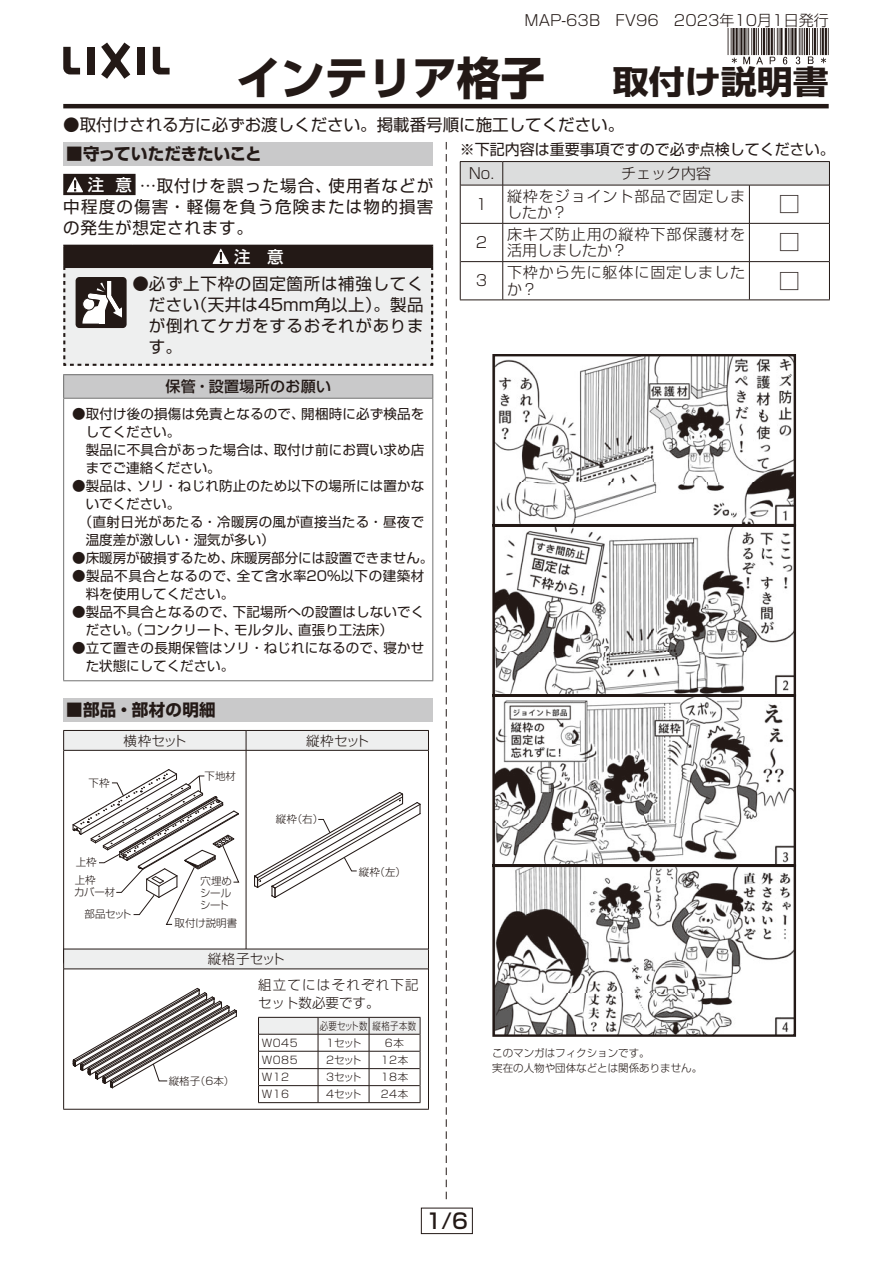
<style>
.page{position:relative;width:893px;height:1263px;background:#fff}
.page>*{position:absolute;margin:0;border:0;box-sizing:border-box;transform-origin:0 0}
.t1{font:45px "Shin Go Pro Bold 90 pv RKSJ H";color:#231916}
.t2{font:32.4px "Shin Go Pro Bold 90 pv RKSJ H";color:#231916;scale:1.11 1}
.t3{font:21px "Shin Go Pro Light 90 pv RKSJ H";color:#231916}
.t4{font:21px "Shin Go Pro Medium 90 pv RKSJ H";color:#231916}
.t5{font:16.5px/21px "Shin Go Pro Regular 90 pv RKSJ H";letter-spacing:.045em;color:#231916;text-align:justify}
.t6{font:16.5px "Shin Go Pro Regular 90 pv RKSJ H";color:#231916}
.t7{font:16.5px "Shin Go Pro Bold 90 pv RKSJ H";letter-spacing:-.01em;color:#231916}
.t8{font:16.5px "Shin Go Pro Bold 90 pv RKSJ H";letter-spacing:.01em;color:#231916}
.t9{font:16.5px "Shin Go Pro Medium 90 pv RKSJ H";color:#fff}
.t10{font:15px/16.5px "Shin Go Pro Light 90 pv RKSJ H";letter-spacing:.06em;color:#231916}
.t11{font:15px "Shin Go Pro Light 90 pv RKSJ H";color:#231916}
.t12{font:15px "Shin Go Pro Regular 90 pv RKSJ H";color:#231916}
.t13{font:15px "Shin Go Pro Medium 90 pv RKSJ H";letter-spacing:.02em;color:#231916}
.t14{font:13.5px/18px "Shin Go Pro Regular 90 pv RKSJ H";letter-spacing:.015em;color:#231916}
.t15{font:13.5px/18px "Shin Go Pro Regular 90 pv RKSJ H";letter-spacing:.04em;color:#231916}
.t16{font:13.5px/18.1px "Shin Go Pro Light 90 pv RKSJ H";letter-spacing:.09em;color:#231916}
.t17{font:13.5px "Shin Go Pro Light 90 pv RKSJ H";letter-spacing:.02em;color:#231916}
.t18{font:10.5px/12px "Shin Go Pro Light 90 pv RKSJ H";color:#231916}
.t19{font:10.5px "Shin Go Pro Light 90 pv RKSJ H";letter-spacing:.05em;color:#231916;scale:.8 1}
.t20{font:10.5px/21.9px "Shin Go Pro Light 90 pv RKSJ H";letter-spacing:-.03em;color:#231916}
</style>
<div class="page">
<hr style="left:63px;top:104px;width:766px;height:4px;background:#231916">
<svg style="left:728px;top:29px;width:101px;height:35px"></svg>
<svg style="left:63px;top:47px;width:17px;height:27px"></svg>
<svg style="left:153px;top:47px;width:17px;height:27px"></svg>
<div style="left:87px;top:47px;width:8px;height:27px;background:#231916"></div>
<div style="left:137px;top:47px;width:7px;height:27px;background:#231916"></div>
<svg style="left:101px;top:43px;width:29px;height:36px"></svg>
<svg style="left:446px;top:142px;width:1px;height:1057px"></svg>
<div style="left:64px;top:175px;width:71px;height:19px;background:#231916"></div>
<svg style="left:67px;top:177px;width:16px;height:15px"></svg>
<div style="left:63px;top:174px;width:73px;height:21px;border:1px solid #231916"></div>
<div style="left:63px;top:142px;width:370px;height:23px;background:#c9c9ca"></div>
<hr style="left:460px;top:161px;width:43px;height:1px;background:#231916">
<hr style="left:503px;top:161px;width:327px;height:1px;background:#231916">
<hr style="left:460px;top:185px;width:1px;height:38px;background:#231916">
<hr style="left:829px;top:185px;width:1px;height:38px;background:#231916">
<hr style="left:460px;top:223px;width:1px;height:39px;background:#231916">
<hr style="left:829px;top:223px;width:1px;height:39px;background:#231916">
<hr style="left:460px;top:262px;width:1px;height:37px;background:#231916">
<hr style="left:829px;top:262px;width:1px;height:37px;background:#231916">
<hr style="left:460px;top:299px;width:370px;height:1px;background:#231916">
<svg style="left:460px;top:162px;width:370px;height:23px;background:#d6d7d7"></svg>
<hr style="left:461px;top:185px;width:288px;height:1px;background:#231916">
<hr style="left:502px;top:185px;width:1px;height:38px;background:#231916">
<hr style="left:749px;top:185px;width:80px;height:1px;background:#231916">
<hr style="left:749px;top:185px;width:1px;height:38px;background:#231916">
<hr style="left:461px;top:223px;width:42px;height:1px;background:#231916">
<hr style="left:749px;top:223px;width:80px;height:1px;background:#231916">
<hr style="left:461px;top:261px;width:42px;height:1px;background:#231916">
<hr style="left:502px;top:262px;width:1px;height:37px;background:#231916">
<hr style="left:749px;top:261px;width:80px;height:1px;background:#231916">
<hr style="left:749px;top:262px;width:1px;height:37px;background:#231916">
<hr style="left:503px;top:223px;width:246px;height:1px;background:#231916">
<hr style="left:502px;top:223px;width:1px;height:38px;background:#231916">
<hr style="left:749px;top:223px;width:1px;height:38px;background:#231916">
<hr style="left:503px;top:261px;width:246px;height:1px;background:#231916">
<div style="left:64px;top:375px;width:369px;height:23px;background:#c9c9ca"></div>
<hr style="left:63px;top:374px;width:370px;height:1px;background:#717171">
<svg style="left:63px;top:375px;width:1px;height:23px"></svg>
<svg style="left:432px;top:375px;width:1px;height:23px"></svg>
<hr style="left:63px;top:398px;width:370px;height:1px;background:#717171">
<hr style="left:63px;top:399px;width:1px;height:281px;background:#717171">
<hr style="left:432px;top:399px;width:1px;height:281px;background:#717171">
<hr style="left:63px;top:680px;width:370px;height:1px;background:#717171">
<hr style="left:63px;top:245px;width:69px;height:2px;background:#231916">
<hr style="left:132px;top:245px;width:301px;height:2px;background:#231916">
<svg style="left:63px;top:247px;width:371px;height:119px;background:#bfbebd"></svg>
<svg style="left:492px;top:354px;width:305px;height:683px"></svg>
<div style="left:421px;top:1208px;width:52px;height:26px;border:1px solid #231916"></div>
<hr style="left:64px;top:750px;width:364px;height:1px;background:#231916">
<hr style="left:246px;top:750px;width:1px;height:212px;background:#231916">
<svg style="left:63px;top:730px;width:366px;height:20px;background:#e1e1e1"></svg>
<hr style="left:63px;top:750px;width:1px;height:212px;background:#231916">
<hr style="left:428px;top:750px;width:1px;height:212px;background:#231916">
<svg style="left:72px;top:769px;width:168px;height:156px"></svg>
<svg style="left:254px;top:792px;width:167px;height:106px"></svg>
<div style="left:63px;top:698px;width:370px;height:23px;background:#c9c9ca"></div>
<div style="left:64px;top:949px;width:364px;height:20px;background:#eeefef"></div>
<hr style="left:64px;top:969px;width:364px;height:1px;background:#231916">
<hr style="left:63px;top:949px;width:183px;height:1px;background:#231916">
<hr style="left:246px;top:949px;width:183px;height:1px;background:#231916">
<hr style="left:63px;top:969px;width:1px;height:140px;background:#231916">
<hr style="left:428px;top:969px;width:1px;height:140px;background:#231916">
<hr style="left:63px;top:1109px;width:366px;height:1px;background:#231916">
<svg style="left:72px;top:987px;width:165px;height:102px"></svg>
<svg style="left:258px;top:1017px;width:163px;height:85px"></svg>
<hr style="left:258px;top:1102px;width:162px;height:1px;background:#231916">
<p class="t11" style="left:525px;top:15px;width:306px">MAP-63B　FV96　2023年10月1日発行</p>
<h1 class="t1" style="left:236px;top:61px;width:310px">インテリア格子</h1>
<h2 class="t2" style="left:613px;top:70px;width:196px">取付け説明書</h2>
<p class="t6" style="left:63px;top:119px;width:563px">● 取付けされる方に必ずお渡しください。掲載番号順に施工してください。</p>
<p class="t12" style="left:460px;top:144px;width:376px">※下記内容は重要事項ですので必ず点検してください。</p>
<p class="t5" style="left:63px;top:178px;width:371px;text-indent:77px">…取付けを誤った場合、使用者などが中程度の傷害・軽傷を負う危険または物的損害の発生が想定されます。</p>
<p class="t7" style="left:66px;top:147px;width:197px">■守っていただきたいこと</p>
<p class="t10" style="left:469px;top:167px;width:27px">No.</p>
<p class="t10" style="left:621px;top:167px;width:91px">チェック内容</p>
<p class="t10" style="left:476px;top:198px;width:13px">1</p>
<p class="t10" style="left:507px;top:190px;width:240px">縦枠をジョイント部品で固定しましたか？</p>
<h3 class="t3" style="left:779px;top:196px;width:22px">□</h3>
<p class="t10" style="left:476px;top:236px;width:13px">2</p>
<p class="t10" style="left:507px;top:228px;width:240px">床キズ防止用の縦枠下部保護材を活用しましたか？</p>
<h3 class="t3" style="left:779px;top:235px;width:22px">□</h3>
<p class="t10" style="left:476px;top:274px;width:13px">3</p>
<p class="t10" style="left:507px;top:266px;width:240px">下枠から先に躯体に固定しましたか？</p>
<h3 class="t3" style="left:779px;top:273px;width:22px">□</h3>
<p class="t9" style="left:88px;top:178px;width:45px">注 意</p>
<p class="t9" style="left:234px;top:250px;width:51px">注　意</p>
<p class="t5" style="left:149px;top:275px;width:276px;text-indent:-16px">● 必ず上下枠の固定箇所は補強してください（天井は45mm角以上）。製品が倒れてケガをするおそれがあります。</p>
<p class="t13" style="left:165px;top:381px;width:167px">保管・設置場所のお願い</p>
<p class="t14" style="left:72px;top:406px;width:354px">●取付け後の損傷は免責となるので、開梱時に必ず検品を</p>
<p class="t14" style="left:86px;top:424px;width:96px">してください。</p>
<p class="t14" style="left:72px;top:442px;width:354px">　製品に不具合があった場合は、取付け前にお買い求め店</p>
<p class="t14" style="left:86px;top:460px;width:137px">までご連絡ください。</p>
<p class="t14" style="left:72px;top:478px;width:354px">●製品は、ソリ・ねじれ防止のため以下の場所には置かな</p>
<p class="t14" style="left:86px;top:496px;width:96px">いでください。</p>
<p class="t14" style="left:79px;top:514px;width:347px">（直射日光があたる・冷暖房の風が直接当たる・昼夜で</p>
<p class="t14" style="left:86px;top:532px;width:191px">温度差が激しい・湿気が多い）</p>
<p class="t14" style="left:72px;top:550px;width:363px">●床暖房が破損するため、床暖房部分には設置できません。</p>
<p class="t15" style="left:86px;top:568px;width:340px;text-indent:-14px">●製品不具合となるので、全て含水率20%以下の建築材料を使用してください。</p>
<p class="t14" style="left:86px;top:604px;width:340px;text-indent:-14px">●製品不具合となるので、下記場所への設置はしないでください。（コンクリート、モルタル、直張り工法床）</p>
<p class="t14" style="left:86px;top:640px;width:340px;text-indent:-14px">●立て置きの長期保管はソリ・ねじれになるので、寝かせた状態にしてください。</p>
<p class="t8" style="left:66px;top:704px;width:151px">■部品・部材の明細</p>
<p class="t18" style="left:89px;top:778px;width:22px">下枠</p>
<p class="t17" style="left:124px;top:735px;width:65px">横枠セット</p>
<p class="t17" style="left:306px;top:735px;width:65px">縦枠セット</p>
<p class="t18" style="left:205px;top:772px;width:33px">下地材</p>
<p class="t18" style="left:276px;top:814px;width:49px">縦枠（右）</p>
<p class="t18" style="left:75px;top:854px;width:23px;line-height:18.5px">上枠上枠</p>
<p class="t20" style="left:85px;top:883px;width:49px;text-indent:-10px">カバー材<br>部品セット</p>
<p class="t18" style="left:200px;top:877px;width:33px;text-align:justify">穴埋めシールシート</p>
<p class="t18" style="left:175px;top:919px;width:64px">取付け説明書</p>
<p class="t17" style="left:208px;top:954px;width:79px">縦格子セット</p>
<p class="t18" style="left:359px;top:867px;width:49px">縦枠（左）</p>
<p class="t16" style="left:258px;top:977px;width:162px">組立てにはそれぞれ下記セット数必要です。</p>
<p class="t18" style="left:169px;top:1076px;width:67px">縦格子（6本）</p>
<p class="t19" style="left:320px;top:1022px;width:122px">必要セット数 縦格子本数</p>
<p class="t18" style="left:262px;top:1038px;width:37px">W045</p>
<p class="t18" style="left:326px;top:1038px;width:37px">1セット</p>
<p class="t18" style="left:385px;top:1038px;width:20px">6本</p>
<p class="t18" style="left:262px;top:1055px;width:37px">W085</p>
<p class="t18" style="left:326px;top:1055px;width:37px">2セット</p>
<p class="t18" style="left:381px;top:1055px;width:29px">12本</p>
<p class="t18" style="left:262px;top:1072px;width:29px">W12</p>
<p class="t18" style="left:326px;top:1072px;width:37px">3セット</p>
<p class="t18" style="left:381px;top:1072px;width:29px">18本</p>
<p class="t18" style="left:262px;top:1089px;width:29px">W16</p>
<p class="t18" style="left:326px;top:1089px;width:37px">4セット</p>
<p class="t18" style="left:381px;top:1089px;width:29px">24本</p>
<p class="t18" style="left:492px;top:1047px;width:211px;line-height:15px">このマンガはフィクションです。<br>実在の人物や団体などとは関係ありません。</p>
<h3 class="t4" style="left:426px;top:1213px;width:44px">1/6</h3>
</div>
